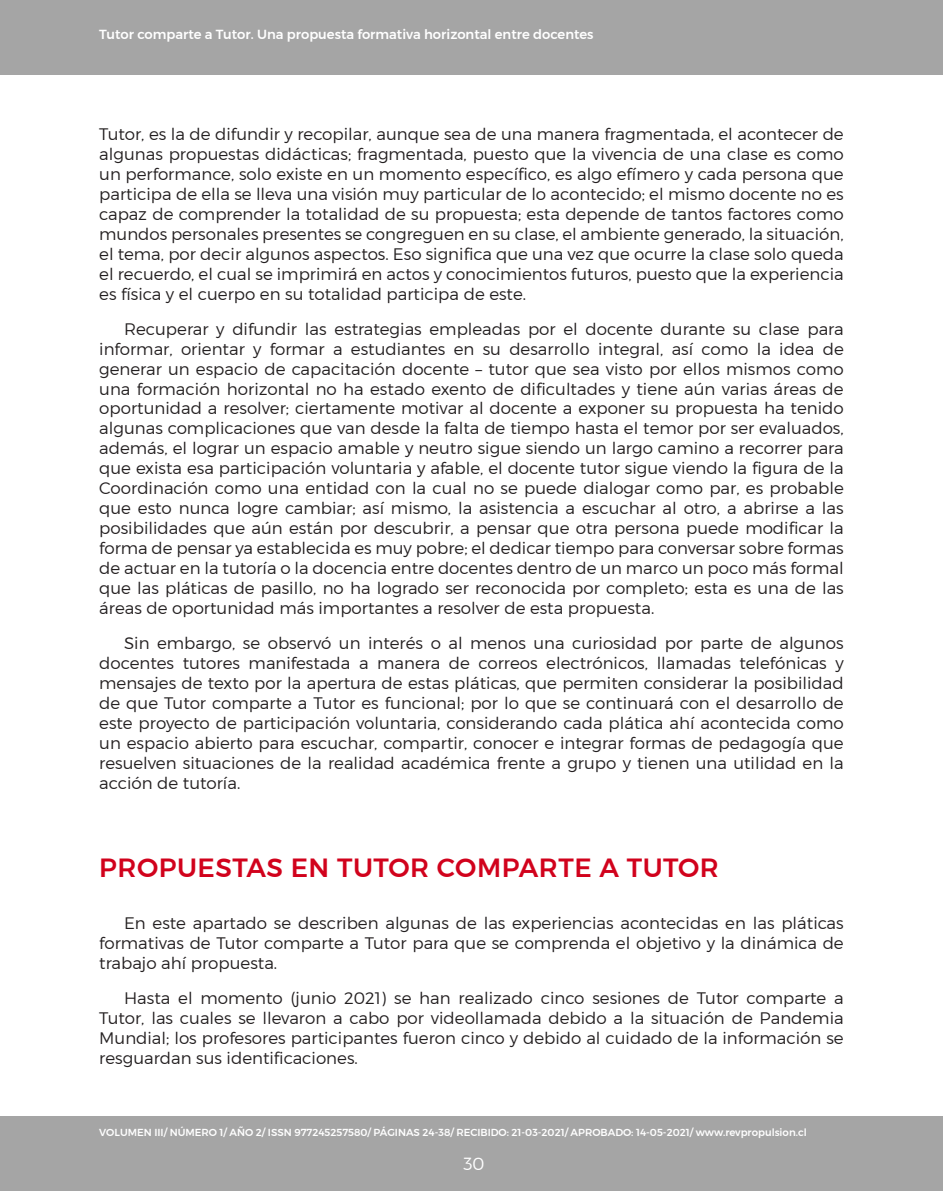
<style>
.page{position:relative;width:943px;height:1191px;background:#fff}
.page>*{position:absolute;margin:0;border:0;box-sizing:border-box;transform-origin:0 0}
._06_titulos_en_rojo{font:500 26.25px "Montserrat";letter-spacing:.02em;color:#d1021c}
.t1{font:300 17.5px "Montserrat";color:#fff}
._07_parrafo_texto_ar{font:300 16.62px/19.9px "Montserrat";color:#231f20;text-align:justify}
.t2{font:500 13.12px "Montserrat";color:#fff}
.t3{font:500 10.15px "Montserrat";color:#fff}
</style>
<div class="page">
<div style="left:0;top:1116px;width:943px;height:75px;background:#a5a5a5"></div>
<div style="left:0;top:0;width:943px;height:74px;background:#a5a5a5"></div>
<p class="t2" style="left:99px;top:26px;width:496px">Tutor comparte a Tutor. Una propuesta formativa horizontal entre docentes</p>
<p class="_07_parrafo_texto_ar" style="left:99px;top:124px;width:746px">Tutor, es la de difundir y recopilar, aunque sea de una manera fragmentada, el acontecer de algunas propuestas didácticas; fragmentada, puesto que la vivencia de una clase es como un performance, solo existe en un momento específico, es algo efímero y cada persona que participa de ella se lleva una visión muy particular de lo acontecido; el mismo docente no es capaz de comprender la totalidad de su propuesta; esta depende de tantos factores como mundos personales presentes se congreguen en su clase, el ambiente generado, la situación, el tema, por decir algunos aspectos. Eso significa que una vez que ocurre la clase solo queda el recuerdo, el cual se imprimirá en actos y conocimientos futuros, puesto que la experiencia es física y el cuerpo en su totalidad participa de este.</p>
<p class="_07_parrafo_texto_ar" style="left:99px;top:318px;width:746px;text-indent:25px">Recuperar y difundir las estrategias empleadas por el docente durante su clase para informar, orientar y formar a estudiantes en su desarrollo integral, así como la idea de generar un espacio de capacitación docente – tutor que sea visto por ellos mismos como una formación horizontal no ha estado exento de dificultades y tiene aún varias áreas de oportunidad a resolver; ciertamente motivar al docente a exponer su propuesta ha tenido algunas complicaciones que van desde la falta de tiempo hasta el temor por ser evaluados, además, el lograr un espacio amable y neutro sigue siendo un largo camino a recorrer para que exista esa participación voluntaria y afable, el docente tutor sigue viendo la figura de la Coordinación como una entidad con la cual no se puede dialogar como par, es probable que esto nunca logre cambiar; así mismo, la asistencia a escuchar al otro, a abrirse a las posibilidades que aún están por descubrir, a pensar que otra persona puede modificar la forma de pensar ya establecida es muy pobre; el dedicar tiempo para conversar sobre formas de actuar en la tutoría o la docencia entre docentes dentro de un marco un poco más formal que las pláticas de pasillo, no ha logrado ser reconocida por completo; esta es una de las áreas de oportunidad más importantes a resolver de esta propuesta.</p>
<p class="_07_parrafo_texto_ar" style="left:99px;top:632px;width:746px;text-indent:25px">Sin embargo, se observó un interés o al menos una curiosidad por parte de algunos docentes tutores manifestada a manera de correos electrónicos, llamadas telefónicas y mensajes de texto por la apertura de estas pláticas, que permiten considerar la posibilidad de que Tutor comparte a Tutor es funcional; por lo que se continuará con el desarrollo de este proyecto de participación voluntaria, considerando cada plática ahí acontecida como un espacio abierto para escuchar, compartir, conocer e integrar formas de pedagogía que resuelven situaciones de la realidad académica frente a grupo y tienen una utilidad en la acción de tutoría.</p>
<p class="_06_titulos_en_rojo" style="left:99px;top:851px;width:621px">PROPUESTAS EN TUTOR COMPARTE A TUTOR</p>
<p class="_07_parrafo_texto_ar" style="left:99px;top:913px;width:746px;text-indent:25px">En este apartado se describen algunas de las experiencias acontecidas en las pláticas formativas de Tutor comparte a Tutor para que se comprenda el objetivo y la dinámica de trabajo ahí propuesta.</p>
<p class="_07_parrafo_texto_ar" style="left:99px;top:988px;width:746px;text-indent:25px">Hasta el momento (junio 2021) se han realizado cinco sesiones de Tutor comparte a Tutor, las cuales se llevaron a cabo por videollamada debido a la situación de Pandemia Mundial; los profesores participantes fueron cinco y debido al cuidado de la información se resguardan sus identificaciones.</p>
<p class="t3" style="left:99px;top:1126px;width:709px">VOLUMEN III/ NÚMERO 1/ AÑO 2/ ISSN 977245257580/ PÁGINAS 24-38/ RECIBIDO: 21-03-2021/ APROBADO: 14-05-2021/ www.revpropulsion.cl</p>
<p class="t1" style="left:463px;top:1152px;width:23px">30</p>
</div>
